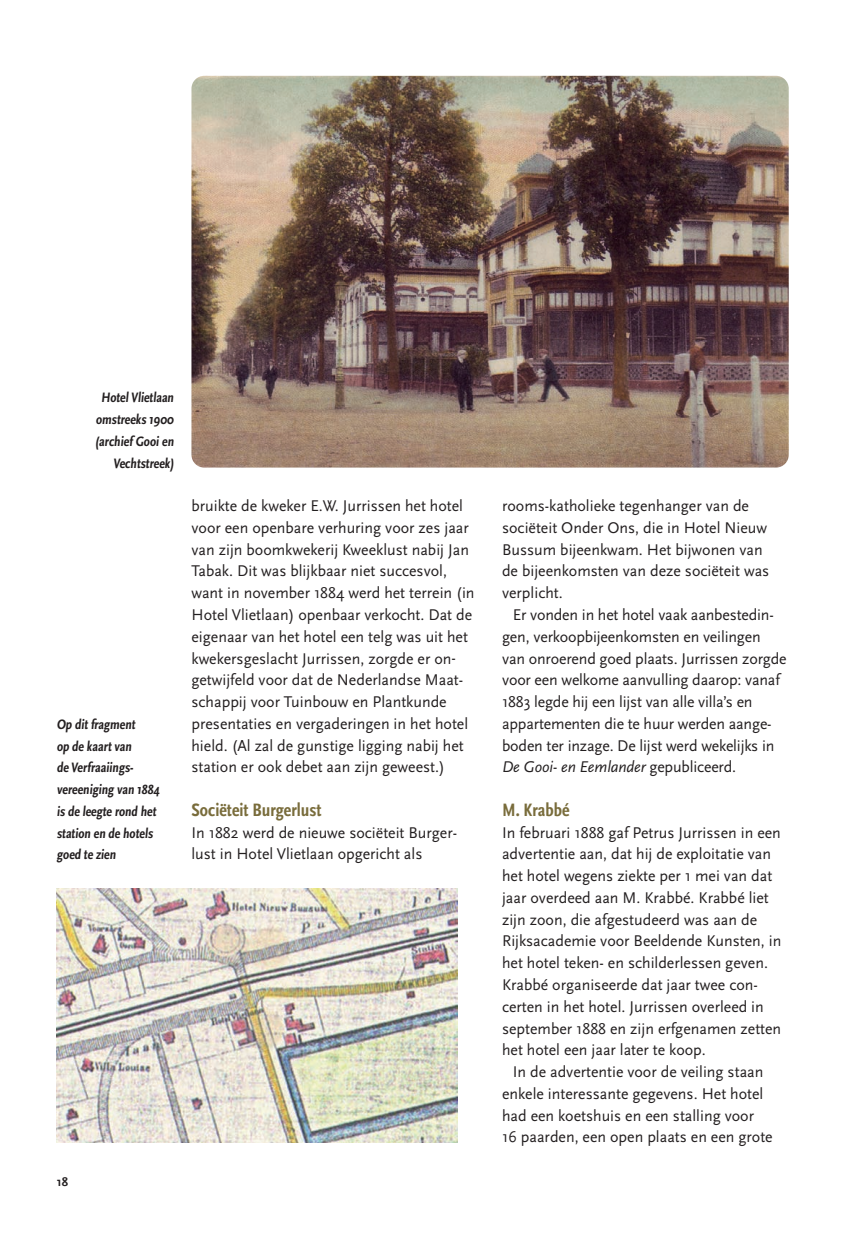
<style>
.page{position:relative;width:851px;height:1234px;background:#fff}
.page>*{position:absolute;margin:0;border:0;box-sizing:border-box;transform-origin:0 0}
.t1{font:700 condensed 18.75px "Scala Sans Pro";color:#796c3b}
.t2{font:16.2px/21.8px "Scala Sans Pro";color:#231f20}
.t3{font:700 condensed 14.25px/21.8px "Scala Sans Pro";color:#231f20;text-align:right}
.t4{font:700 12.75px "Scala Sans Pro";color:#231f20}
.s1{font-style:italic}
</style>
<div class="page">
<img style="left:191px;top:76px;width:597px;height:391px">
<img style="left:57px;top:888px;width:400px;height:253px">
<p class="t3" style="left:95px;top:387px;width:82px">HotelVlietlaan omstreeks 1900 (archief Gooi en<br>Vechtstreek)</p>
<p class="t3" style="left:57px;top:713px;width:106px;text-align:left">Op dit fragment<br>op de kaart van<br>de Verfraaiings&shy;vereeniging van 1884 is de leegte rond het station en de hotels goed te zien</p>
<p class="t2" style="left:191px;top:495px;width:284px">bruikte de kweker E.W. Jurrissen het hotel voor een openbare verhuring voor zes jaar van zijn boomkwekerij Kweeklust nabij Jan Tabak. Dit was blijkbaar niet succesvol, want in november 1884 werd het terrein (in Hotel Vlietlaan) openbaar verkocht. Dat de eigenaar van het hotel een telg was uit het kwekersgeslacht Jurrissen, zorgde er on&shy;getwijfeld voor dat de Nederlandse Maat&shy;schappij voor Tuinbouw en Plantkunde presentaties en vergaderingen in het hotel hield. (Al zal de gunstige ligging nabij het station er ook debet aan zijn geweest.)</p>
<p class="t1" style="left:191px;top:798px;width:131px">Sociëteit Burgerlust</p>
<p class="t2" style="left:191px;top:821px;width:266px">In 1882 werd de nieuwe sociëteit Burger&shy;lust in Hotel Vlietlaan opgericht als</p>
<p class="t4" style="left:57px;top:1174px;width:13px">18</p>
<p class="t2" style="left:502px;top:495px;width:269px">rooms-katholieke tegenhanger van de sociëteit Onder Ons, die in Hotel Nieuw Bussum bijeenkwam. Het bijwonen van de bijeenkomsten van deze sociëteit was verplicht.</p>
<p class="t2" style="left:502px;top:603px;width:286px;text-indent:11px">Er vonden in het hotel vaak aanbestedin&shy;gen, verkoopbijeenkomsten en veilingen van onroerend goed plaats. Jurrissen zorgde voor een welkome aanvulling daarop: vanaf 1883 legde hij een lijst van alle villa’s en appartementen die te huur werden aange&shy;boden ter inzage. De lijst werd wekelijks in <span class="s1">De Gooi- en Eemlander</span> gepubliceerd.</p>
<p class="t1" style="left:502px;top:798px;width:69px">M. Krabbé</p>
<p class="t2" style="left:502px;top:821px;width:281px">In februari 1888 gaf Petrus Jurrissen in een advertentie aan, dat hij de exploitatie van het hotel wegens ziekte per 1 mei van dat jaar overdeed aan M. Krabbé. Krabbé liet zijn zoon, die afgestudeerd was aan de Rijksacademie voor Beeldende Kunsten, in het hotel teken- en schilderlessen geven.<br>Krabbé organiseerde dat jaar twee con&shy;certen in het hotel. Jurrissen overleed in september 1888 en zijn erfgenamen zetten het hotel een jaar later te koop.</p>
<p class="t2" style="left:502px;top:1060px;width:272px;text-indent:11px">In de advertentie voor de veiling staan enkele interessante gegevens. Het hotel had een koetshuis en een stalling voor 16 paarden, een open plaats en een grote</p>
</div>
